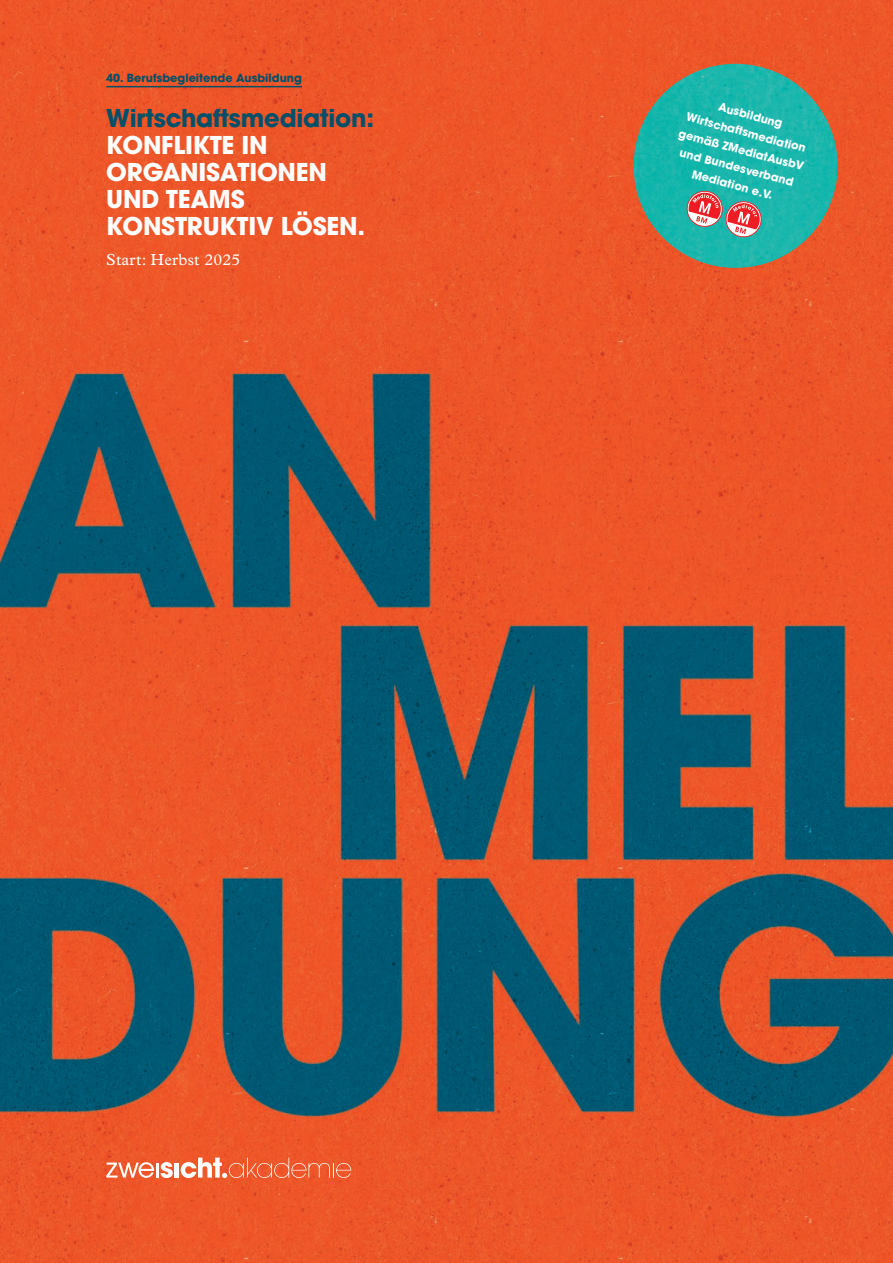
<style>
.page{position:relative;width:893px;height:1263px;background:#fff}
.page>*{position:absolute;margin:0;border:0;box-sizing:border-box;transform-origin:0 0}
.t1{font:700 24.3px/27px "ITC Avant Garde Pro";letter-spacing:-.01em;color:#fff}
.t2{font:700 24.3px "ITC Avant Garde Pro";letter-spacing:-.01em;color:#00506a}
.t3{font:16.2px "Plantin MT Pro";letter-spacing:.01em;color:#fff}
.t4{font:700 11.25px/18px "ITC Avant Garde Pro";color:#fff;text-align:center}
.t5{font:700 11.25px "ITC Avant Garde Pro";letter-spacing:.005em;color:#00506a}
</style>
<div class="page">
<img style="left:0;top:0;width:893px;height:1263px">
<img style="left:634px;top:64px;width:204px;height:204px;border-radius:102px">
<svg style="left:685px;top:189px;width:78px;height:50px;background:#8b9390"></svg>
<svg style="left:106px;top:1162px;width:67px;height:16px"></svg>
<hr style="left:175px;top:1162px;width:4px;height:15px;background:#fff">
<svg style="left:181px;top:1157px;width:170px;height:21px;background:#f17955"></svg>
<hr style="left:106px;top:86px;width:196px;height:1px;background:#00506a">
<p class="t5" style="left:106px;top:70px;width:197px">40. Berufsbegleitende Ausbildung</p>
<h1 class="t2" style="left:106px;top:102px;width:269px">Wirtschaftsmediation:</h1>
<h1 class="t1" style="left:106px;top:131px;width:260px">KONFLIKTE IN<br>ORGANISATIONEN<br>UND TEAMS<br>KONSTRUKTIV LÖSEN.</h1>
<h2 class="t3" style="left:106px;top:250px;width:136px">Start: Herbst 2025</h2>
<p class="t4" style="left:691px;top:89px;width:131px;rotate:15deg">Ausbildung<br>Wirtschaftsmediation gemäß ZMediatAusbV und Bundesverband<br>Mediation e.V.</p>
</div>
